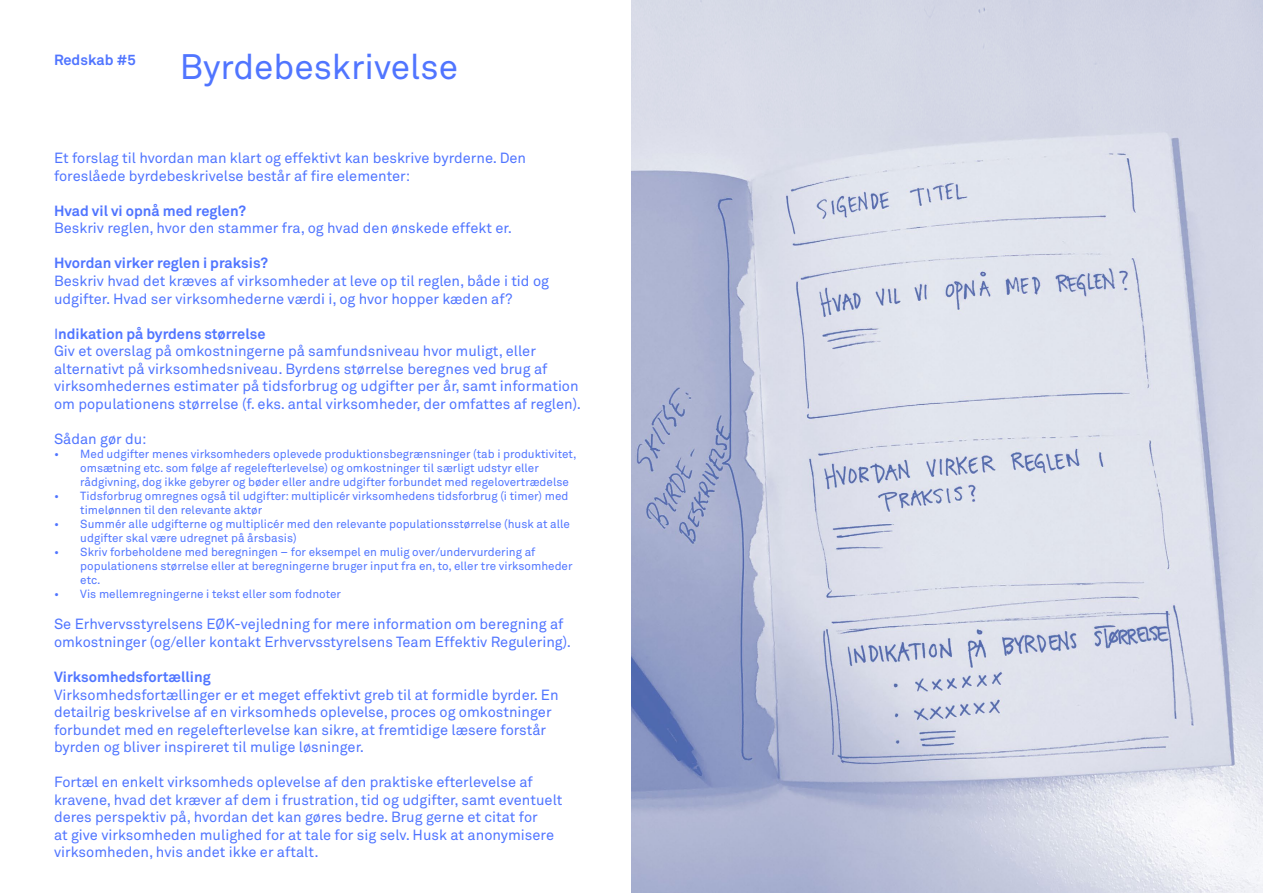
<style>
.page{position:relative;width:1263px;height:893px;background:#fff}
.page>*{position:absolute;margin:0;border:0;box-sizing:border-box;transform-origin:0 0}
.t1{font:35.1px "Akkurat";color:#5075ff}
.t2{font:700 14.7px "Akkurat";color:#5075ff}
.t3{font:14.55px/17.5px "Akkurat";color:#5075ff}
.t4{font:700 14.55px "Akkurat";color:#5075ff}
.t5{font:11.7px/14px "Akkurat";color:#5075ff}
.s1{font-weight:700}
</style>
<div class="page">
<img style="left:631px;top:128px;width:632px;height:765px">
<p class="t2" style="left:54px;top:50px;width:83px">Redskab #5</p>
<h1 class="t1" style="left:180px;top:47px;width:280px">Byrdebeskrivelse</h1>
<p class="t3" style="left:54px;top:150px;width:474px">Et forslag til hvordan man klart og effektivt kan beskrive byrderne. Den foreslåede byrdebeskrivelse består af fire elementer:</p>
<p class="t4" style="left:54px;top:202px;width:194px">Hvad vil vi opnå med reglen?</p>
<p class="t3" style="left:54px;top:220px;width:459px">Beskriv reglen, hvor den stammer fra, og hvad den ønskede effekt er.</p>
<p class="t4" style="left:54px;top:254px;width:216px">Hvordan virker reglen i praksis?</p>
<p class="t3" style="left:54px;top:273px;width:496px">Beskriv hvad det kræves af virksomheder at leve op til reglen, både i tid og udgifter. Hvad ser virksomhederne værdi i, og hvor hopper kæden af?</p>
<p class="t3" style="left:54px;top:325px;width:529px">I<span class="s1">ndikation på byrdens størrelse<br></span>Giv et overslag på omkostningerne på samfundsniveau hvor muligt, eller alternativt på virksomhedsniveau. Byrdens størrelse beregnes ved brug af virksomhedernes estimater på tidsforbrug og udgifter per år, samt information om populationens størrelse (f. eks. antal virksomheder, der omfattes af reglen).</p>
<p class="t3" style="left:54px;top:430px;width:94px">Sådan gør du:</p>
<p class="t5" style="left:80px;top:447px;width:498px;text-indent:-26px">• Med udgifter menes virksomheders oplevede produktionsbegrænsninger (tab i produktivitet, omsætning etc. som følge af regelefterlevelse) og omkostninger til særligt udstyr eller rådgivning, dog ikke gebyrer og bøder eller andre udgifter forbundet med regelovertrædelse</p>
<p class="t5" style="left:80px;top:489px;width:490px;text-indent:-26px">• Tidsforbrug omregnes også til udgifter: multiplicér virksomhedens tidsforbrug (i timer) med timelønnen til den relevante aktør</p>
<p class="t5" style="left:80px;top:517px;width:491px;text-indent:-26px">• Summér alle udgifterne og multiplicér med den relevante populationsstørrelse (husk at alle udgifter skal være udregnet på årsbasis)</p>
<p class="t5" style="left:80px;top:545px;width:494px;text-indent:-26px">• Skriv forbeholdene med beregningen – for eksempel en mulig over/undervurdering af populationens størrelse eller at beregningerne bruger input fra en, to, eller tre virksomheder etc.</p>
<p class="t5" style="left:54px;top:587px;width:289px">• Vis mellemregningerne i tekst eller som fodnoter</p>
<p class="t3" style="left:54px;top:616px;width:519px">Se Erhvervsstyrelsens EØK-vejledning for mere information om beregning af omkostninger (og/eller kontakt Erhvervsstyrelsens Team Effektiv Regulering).</p>
<p class="t4" style="left:54px;top:668px;width:158px">Virksomhedsfortælling</p>
<p class="t3" style="left:54px;top:686px;width:506px">Virksomhedsfortællinger er et meget effektivt greb til at formidle byrder. En detailrig beskrivelse af en virksomheds oplevelse, proces og omkostninger forbundet med en regelefterlevelse kan sikre, at fremtidige læsere forstår byrden og bliver inspireret til mulige løsninger.</p>
<p class="t3" style="left:54px;top:774px;width:510px">Fortæl en enkelt virksomheds oplevelse af den praktiske efterlevelse af kravene, hvad det kræver af dem i frustration, tid og udgifter, samt eventuelt deres perspektiv på, hvordan det kan gøres bedre. Brug gerne et citat for<br>at give virksomheden mulighed for at tale for sig selv. Husk at anonymisere virksomheden, hvis andet ikke er aftalt.</p>
</div>
